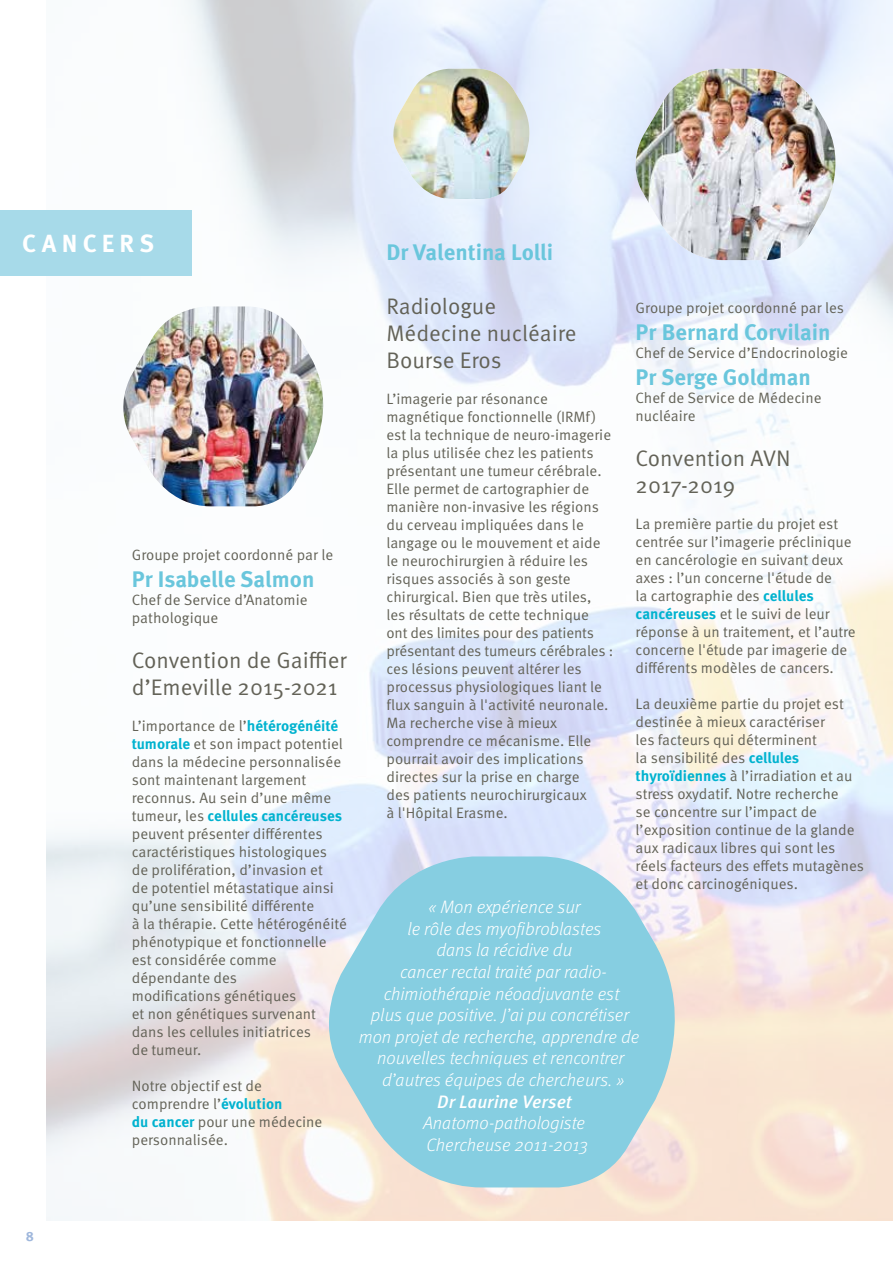
<style>
.page{position:relative;width:893px;height:1263px;background:#fff}
.page>*{position:absolute;margin:0;border:0;box-sizing:border-box;transform-origin:0 0}
.t1{font:700 24.75px "Meta OT";letter-spacing:.21em;color:#fff}
.t2{font:22.5px/27px "Meta OT Norm";color:#636257}
.t3{font:700 22.5px "Meta OT";color:#6ac6dc}
.t4{font:italic 300 18px/21.6px "Meta OT";color:#fff}
.t5{font:italic 500 18px "Meta OT";color:#fff}
.t6{font:15px/18px "Meta OT Norm";color:#636257}
.t7{font:700 15px "Meta OT";letter-spacing:-.005em;color:#00b2cf}
.t8{font:700 13.5px "Meta OT";color:#9fb7dc}
.s1{font-family:"Meta OT";font-weight:700;color:#00b2cf}
.s2{font-family:"Meta OT Norm";font-weight:400;color:#636257}
</style>
<div class="page">
<div style="left:0;top:210px;width:191px;height:65px;background:#a7dae9"></div>
<img style="left:122px;top:306px;width:203px;height:200px">
<svg style="left:530px;top:69px;width:9px;height:130px"></svg>
<img style="left:387px;top:69px;width:143px;height:130px">
<img style="left:626px;top:69px;width:221px;height:191px">
<svg style="left:313px;top:856px;width:388px;height:331px;background:#a4d5e2"></svg>
<h1 class="t1" style="left:22px;top:227px;width:133px">CANCERS</h1>
<p class="t6" style="left:132px;top:546px;width:203px">Groupe projet coordonné par le</p>
<h2 class="t3" style="left:132px;top:565px;width:184px">Pr Isabelle Salmon</h2>
<p class="t6" style="left:132px;top:591px;width:177px">Chef de Service d’Anatomie pathologique</p>
<h2 class="t2" style="left:132px;top:647px;width:217px">Convention de Gaiffier d’Emeville 2015-2021</h2>
<p class="t6" style="left:132px;top:717px;width:213px">L’importance de l’<span class="s1">hétérogénéité tumorale</span> et son impact potentiel dans la médecine personnalisée sont maintenant largement reconnus. Au sein d’une même</p>
<p class="t7" style="left:132px;top:806px;width:212px"><span class="s2">tumeur, les</span> cellules cancéreuses</p>
<p class="t6" style="left:132px;top:825px;width:217px">peuvent présenter différentes caractéristiques histologiques de prolifération, d’invasion et<br>de potentiel métastatique ainsi qu’une sensibilité différente<br>à la thérapie. Cette hétérogénéité phénotypique et fonctionnelle est considérée comme dépendante des<br>modifications génétiques<br>et non génétiques survenant dans les cellules initiatrices<br>de tumeur.</p>
<p class="t6" style="left:132px;top:1077px;width:192px">Notre objectif est de comprendre l’<span class="s1">évolution<br>du cancer</span> pour une médecine personnalisée.</p>
<h2 class="t3" style="left:386px;top:238px;width:168px">Dr Valentina Lolli</h2>
<h2 class="t2" style="left:386px;top:293px;width:192px">Radiologue<br>Médecine nucléaire<br>Bourse Eros</h2>
<p class="t6" style="left:386px;top:390px;width:228px">L’imagerie par résonance magnétique fonctionnelle (IRMf) est la technique de neuro-imagerie la plus utilisée chez les patients présentant une tumeur cérébrale.<br>Elle permet de cartographier de manière non-invasive les régions du cerveau impliquées dans le langage ou le mouvement et aide le neurochirurgien à réduire les risques associés à son geste chirurgical. Bien que très utiles, les résultats de cette technique ont des limites pour des patients présentant des tumeurs cérébrales : ces lésions peuvent altérer les processus physiologiques liant le flux sanguin à l'activité neuronale.<br>Ma recherche vise à mieux comprendre ce mécanisme. Elle pourrait avoir des implications directes sur la prise en charge<br>des patients neurochirurgicaux<br>à l'Hôpital Erasme.</p>
<p class="t6" style="left:636px;top:299px;width:210px">Groupe projet coordonné par les</p>
<h2 class="t3" style="left:636px;top:318px;width:197px">Pr Bernard Corvilain</h2>
<p class="t6" style="left:636px;top:344px;width:214px">Chef de Service d’Endocrinologie</p>
<h2 class="t3" style="left:636px;top:363px;width:177px">Pr Serge Goldman</h2>
<p class="t6" style="left:636px;top:389px;width:187px">Chef de Service de Médecine nucléaire</p>
<h2 class="t2" style="left:636px;top:445px;width:156px">Convention AVN<br>2017-2019</h2>
<p class="t6" style="left:636px;top:515px;width:222px">La première partie du projet est centrée sur l’imagerie préclinique en cancérologie en suivant deux axes : l’un concerne l'étude de<br>la cartographie des <span class="s1">cellules cancéreuses</span> et le suivi de leur réponse à un traitement, et l’autre concerne l'étude par imagerie de différents modèles de cancers.</p>
<p class="t6" style="left:636px;top:695px;width:230px">La deuxième partie du projet est destinée à mieux caractériser<br>les facteurs qui déterminent<br>la sensibilité des <span class="s1">cellules thyroïdiennes</span> à l’irradiation et au stress oxydatif. Notre recherche<br>se concentre sur l’impact de l’exposition continue de la glande aux radicaux libres qui sont les réels facteurs des effets mutagènes et donc carcinogéniques.</p>
<p class="t4" style="left:428px;top:896px;width:154px">« Mon expérience sur</p>
<p class="t4" style="left:407px;top:918px;width:195px">le rôle des myofibroblastes</p>
<p class="t4" style="left:436px;top:940px;width:137px">dans la récidive du</p>
<p class="t4" style="left:400px;top:961px;width:209px">cancer rectal traité par radio-</p>
<p class="t4" style="left:384px;top:983px;width:237px">chimiothérapie néoadjuvante est</p>
<p class="t4" style="left:371px;top:1004px;width:260px">plus que positive. J’ai pu concrétiser</p>
<p class="t4" style="left:359px;top:1026px;width:282px">mon projet de recherche, apprendre de</p>
<p class="t4" style="left:377px;top:1048px;width:249px">nouvelles techniques et rencontrer</p>
<p class="t4" style="left:382px;top:1069px;width:244px">d’autres équipes de chercheurs. »</p>
<p class="t5" style="left:437px;top:1090px;width:136px">Dr Laurine Verset</p>
<p class="t4" style="left:424px;top:1112px;width:166px">Anatomo-pathologiste<br>Chercheuse 2011-2013</p>
<p class="t8" style="left:26px;top:1227px;width:10px">8</p>
</div>
